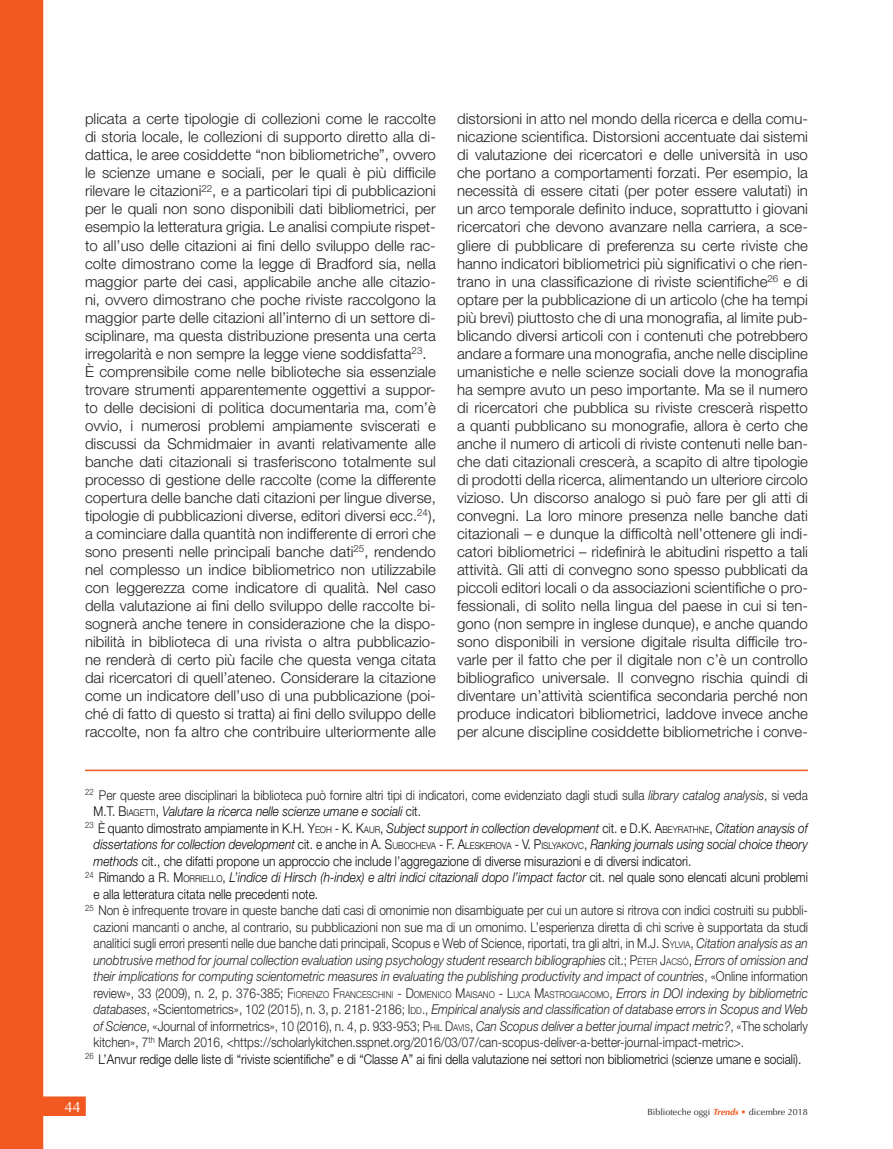
<style>
.page{position:relative;width:893px;height:1149px;background:#fff}
.page>*{position:absolute;margin:0;border:0;box-sizing:border-box;transform-origin:0 0}
.t1{font:300 15px/18px "Helvetica Neue LT Std";color:#231f20}
.t2{font:15px "Optima";color:#fff}
.t3{font:300 13.5px "Helvetica Neue LT Std";color:#231f20;scale:.88 1}
.t4{font:italic 300 13.5px "Helvetica Neue LT Std";color:#040503;scale:.88 1}
.t5{font:italic 300 13.5px "Helvetica Neue LT Std";color:#231f20;scale:.88 1}
.t6{font:300 13.5px "Helvetica Neue LT Std";color:#040503;scale:.88 1}
.t7{font:300 9.45px "Helvetica Neue LT Std";color:#231f20;scale:.88 1}
.t8{font:9px "Optima";color:#231f20}
.s1{font-style:italic}
.s2{font-style:normal}
.s3{font-style:normal;font-size:9.45px}
.s4{font-style:inherit}
.s5{font-size:9.45px}
.s6{font-size:13.5px}
.s7{font-style:italic;font-size:13.5px}
.s8{font-weight:700;font-style:italic;color:#f15921}
.s9{color:#f15921}
</style>
<div class="page">
<svg style="left:43px;top:1096px;width:43px;height:19px"></svg>
<div style="left:0;top:0;width:43px;height:1148px;background:#f15921"></div>
<hr style="left:85px;top:769px;width:723px;height:1px;background:#f15921">
<p class="t1" style="left:85px;top:110px;width:352px">plicata a certe tipologie di collezioni come le raccolte di storia locale, le collezioni di supporto diretto alla di&shy;dattica, le aree cosiddette “non bibliometriche”, ovvero le scienze umane e sociali, per le quali è più difficile rilevare le citazioni<sup>22</sup>, e a particolari tipi di pubblicazioni per le quali non sono disponibili dati bibliometrici, per esempio la letteratura grigia. Le analisi compiute rispet&shy;to all’uso delle citazioni ai fini dello sviluppo delle rac&shy;colte dimostrano come la legge di Bradford sia, nella maggior parte dei casi, applicabile anche alle citazio&shy;ni, ovvero dimostrano che poche riviste raccolgono la maggior parte delle citazioni all’interno di un settore di&shy;sciplinare, ma questa distribuzione presenta una certa irregolarità e non sempre la legge viene soddisfatta<sup>23</sup>.<br>È comprensibile come nelle biblioteche sia essenziale trovare strumenti apparentemente oggettivi a suppor&shy;to delle decisioni di politica documentaria ma, com’è ovvio, i numerosi problemi ampiamente sviscerati e discussi da Schmidmaier in avanti relativamente alle banche dati citazionali si trasferiscono totalmente sul processo di gestione delle raccolte (come la differente copertura delle banche dati citazioni per lingue diverse, tipologie di pubblicazioni diverse, editori diversi ecc.<sup>24</sup>), a cominciare dalla quantità non indifferente di errori che sono presenti nelle principali banche dati<sup>25</sup>, rendendo nel complesso un indice bibliometrico non utilizzabile con leggerezza come indicatore di qualità. Nel caso della valutazione ai fini dello sviluppo delle raccolte bi&shy;sognerà anche tenere in considerazione che la dispo&shy;nibilità in biblioteca di una rivista o altra pubblicazio&shy;ne renderà di certo più facile che questa venga citata dai ricercatori di quell’ateneo. Considerare la citazione come un indicatore dell’uso di una pubblicazione (poi&shy;ché di fatto di questo si tratta) ai fini dello sviluppo delle raccolte, non fa altro che contribuire ulteriormente alle</p>
<p class="t1" style="left:457px;top:110px;width:352px;text-align:justify">distorsioni in atto nel mondo della ricerca e della comu&shy;nicazione scientifica. Distorsioni accentuate dai sistemi di valutazione dei ricercatori e delle università in uso che portano a comportamenti forzati. Per esempio, la necessità di essere citati (per poter essere valutati) in un arco temporale definito induce, soprattutto i giovani ricercatori che devono avanzare nella carriera, a sce&shy;gliere di pubblicare di preferenza su certe riviste che hanno indicatori bibliometrici più significativi o che rien&shy;trano in una classificazione di riviste scientifiche<sup>26</sup> e di optare per la pubblicazione di un articolo (che ha tempi più brevi) piuttosto che di una monografia, al limite pub&shy;blicando diversi articoli con i contenuti che potrebbero andare a formare una monografia, anche nelle discipline umanistiche e nelle scienze sociali dove la monografia ha sempre avuto un peso importante. Ma se il numero di ricercatori che pubblica su riviste crescerà rispetto a quanti pubblicano su monografie, allora è certo che anche il numero di articoli di riviste contenuti nelle ban&shy;che dati citazionali crescerà, a scapito di altre tipologie di prodotti della ricerca, alimentando un ulteriore circolo vizioso. Un discorso analogo si può fare per gli atti di convegni. La loro minore presenza nelle banche dati citazionali – e dunque la difficoltà nell’ottenere gli indi&shy;catori bibliometrici – ridefinirà le abitudini rispetto a tali attività. Gli atti di convegno sono spesso pubblicati da piccoli editori locali o da associazioni scientifiche o pro&shy;fessionali, di solito nella lingua del paese in cui si ten&shy;gono (non sempre in inglese dunque), e anche quando sono disponibili in versione digitale risulta difficile tro&shy;varle per il fatto che per il digitale non c’è un controllo bibliografico universale. Il convegno rischia quindi di diventare un’attività scientifica secondaria perché non produce indicatori bibliometrici, laddove invece anche per alcune discipline cosiddette bibliometriche i conve-</p>
<p class="t3" style="left:85px;top:786px;width:823px"><sup>22</sup> Per queste aree disciplinari la biblioteca può fornire altri tipi di indicatori, come evidenziato dagli studi sulla <span class="s1">library catalog analysis</span>, si veda</p>
<p class="t4" style="left:94px;top:803px;width:374px"><span class="s2">M.T. B</span> <span class="s3">IAGETTI</span><span class="s2">,</span> Valutare la ricerca nelle scienze umane e sociali <span class="s2">cit.</span></p>
<p class="t4" style="left:85px;top:819px;width:823px"><sup>23</sup> <span class="s2">È quanto dimostrato ampiamente in</span> <span class="s2">K.H. Y</span><span class="s3">EOH</span> <span class="s2">- K. K</span><span class="s3">AUR</span><span class="s2">,</span> Subject support in collection development <span class="s2">cit. e</span> <span class="s2">D.K. A</span><span class="s3">BEYRATHNE</span><span class="s2">,</span> Citation anaysis of</p>
<p class="t4" style="left:94px;top:836px;width:813px">dissertations for collection development <span class="s2">cit. e anche in</span> <span class="s2">A. S</span><span class="s3">UBOCHEVA</span> <span class="s2">- F. A</span><span class="s3">LESKEROVA</span> <span class="s2">- V. P</span><span class="s3">ISLYAKOVC</span><span class="s2">,</span> Ranking journals using social choice theory</p>
<p class="t6" style="left:94px;top:852px;width:681px"><span class="s1">methods</span> cit., che difatti propone un approccio che include l’aggregazione di diverse misurazioni e di diversi indicatori.</p>
<p class="t4" style="left:85px;top:869px;width:823px"><sup>24</sup> <span class="s2">Rimando a</span> <span class="s2">R. M</span> <span class="s3">ORR IELLO</span><span class="s2">,</span> L’indice di Hirsch (h-index) e altri indici citazionali dopo l’impact factor <span class="s2">cit. nel quale sono elencati alcuni problemi</span></p>
<p class="t6" style="left:94px;top:885px;width:257px">e alla letteratura citata nelle precedenti note.</p>
<p class="t3" style="left:85px;top:901px;width:823px"><sup>25</sup> Non è infrequente trovare in queste banche dati casi di omonimie non disambiguate per cui un autore si ritrova con indici costruiti su pubbli-</p>
<p class="t3" style="left:94px;top:918px;width:813px">cazioni mancanti o anche, al contrario, su pubblicazioni non sue ma di un omonimo. L’esperienza diretta di chi scrive è supportata da studi</p>
<p class="t3" style="left:94px;top:934px;width:813px">analitici sugli errori presenti nelle due banche dati principali, Scopus e Web of Science, riportati, tra gli altri, in <span class="s4">M.J. S</span><span class="s5">YLVIA</span>, <span class="s1">Citation analysis as an</span></p>
<p class="t5" style="left:94px;top:951px;width:813px">unobtrusive method for journal collection evaluation using psychology student research bibliographies <span class="s2">cit.;</span> <span class="s2">P</span><span class="s3">ÉTER</span> <span class="s2">J</span><span class="s3">ACSÓ</span><span class="s2">,</span> Errors of omission and</p>
<p class="t5" style="left:94px;top:968px;width:813px">their implications for computing scientometric measures in evaluating the publishing productivity and impact of countries<span class="s2">, «Online information</span></p>
<p class="t7" style="left:94px;top:988px;width:813px"><span class="s6">review», 33 (2009), n. 2, p. 376-385</span><span class="s6">; F</span>IORENZO <span class="s6">F</span>RANCESCHINI <span class="s6">- D</span>OMENICO <span class="s6">M</span>AISANO <span class="s6">- L</span>UCA <span class="s6">M</span>ASTROGIACOMO<span class="s6">,</span> <span class="s7">Errors in DOI indexing by bibliometric</span></p>
<p class="t5" style="left:94px;top:1001px;width:813px">databases<span class="s2">, «Scientometrics», 102 (2015), n. 3, p. 2181-2186;</span> <span class="s2">I</span> <span class="s3">DD</span><span class="s2">.,</span> Empirical analysis and classification of database errors in Scopus and Web</p>
<p class="t3" style="left:94px;top:1017px;width:813px"><span class="s1">of Science</span>, «Journal of informetrics», 10 (2016), n. 4, p. 933-953; <span class="s4">P</span><span class="s5">HIL</span> <span class="s4">D</span><span class="s5">AVIS</span>, <span class="s1">Can Scopus deliver a better journal impact metric?</span>, «The scholarly</p>
<p class="t3" style="left:94px;top:1033px;width:741px">kitchen», 7<sup>th</sup> March 2016, &lt;https://scholarlykitchen.sspnet.org/2016/03/07/can-scopus-deliver-a-better-journal-impact-metric&gt;.</p>
<p class="t6" style="left:85px;top:1050px;width:816px"><sup>26</sup> L’Anvur redige delle liste di “riviste scientifiche” e di “Classe A” ai fini della valutazione nei settori non bibliometrici (scienze umane e sociali).</p>
<p class="t2" style="left:65px;top:1097px;width:18px">44</p>
<p class="t8" style="left:647px;top:1106px;width:162px">Biblioteche oggi <span class="s8">Trends</span> <span class="s9">•</span> dicembre 2018</p>
</div>
